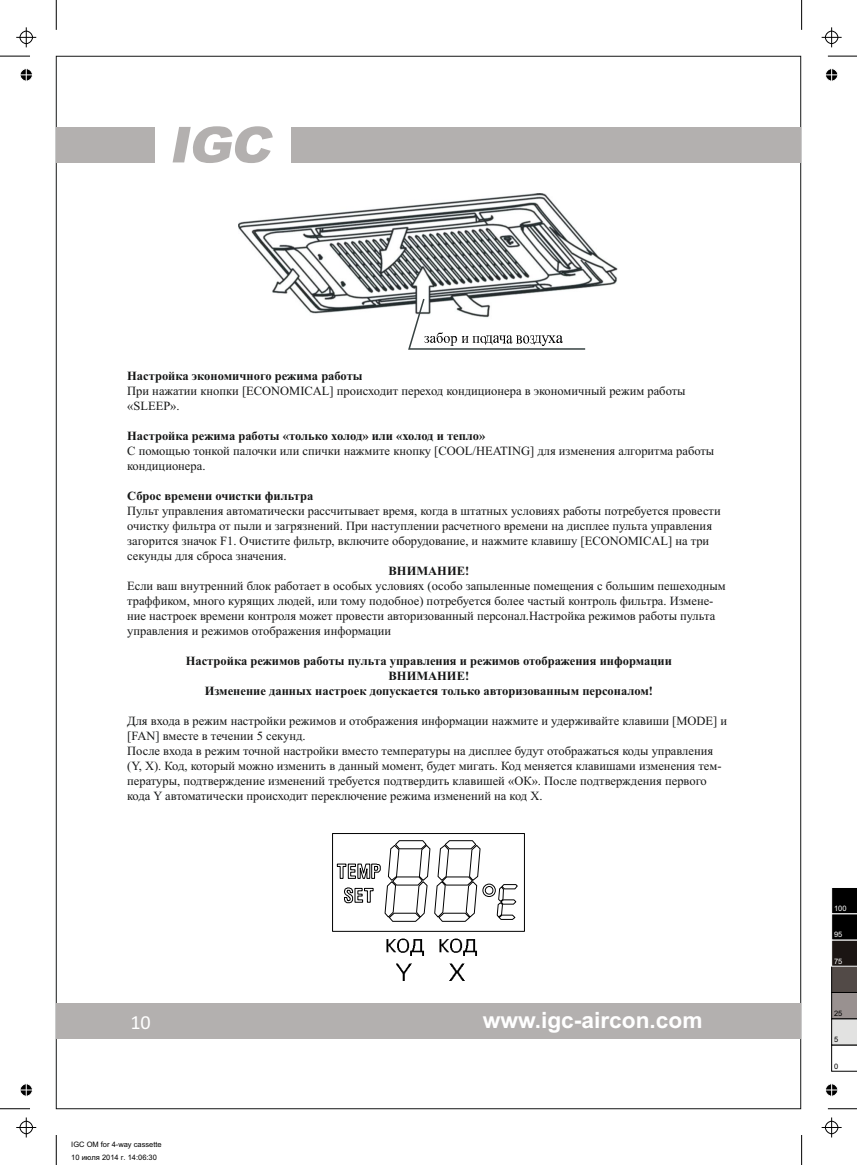
<style>
.page{position:relative;width:857px;height:1165px;background:#fff}
.page>*{position:absolute;margin:0;border:0;box-sizing:border-box;transform-origin:0 0}
.t1{font:700 22.5px "Arial";color:#fff}
.t2{font:20px "Calibri";color:#fff}
.t3{font:12.5px/15px "Times New Roman";color:#151616}
.t4{font:700 12.5px/15px "Times New Roman";color:#151616;text-align:center}
.t5{font:7.5px/12.5px "Arial";color:#000}
.t6{font:7.5px "Arial";color:#fff}
</style>
<div class="page">
<svg style="left:173px;top:126px;width:100px;height:37px"></svg>
<div style="left:56px;top:127px;width:99px;height:35px;background:#b3b0af"></div>
<div style="left:56px;top:1003px;width:744px;height:35px;background:#b3b0af"></div>
<div style="left:291px;top:127px;width:509px;height:35px;background:#b3b0af"></div>
<div style="left:485px;top:886px;width:8px;height:8px;border:1px solid #000;border-radius:50%"></div>
<div style="left:482px;top:884px;width:13px;height:13px;border:1px solid #000;border-radius:50%"></div>
<svg style="left:496px;top:884px;width:22px;height:36px"></svg>
<svg style="left:337px;top:840px;width:143px;height:82px"></svg>
<div style="left:332px;top:833px;width:192px;height:99px;border:1px solid #000"></div>
<img style="left:386px;top:939px;width:38px;height:16px">
<img style="left:397px;top:963px;width:15px;height:17px">
<img style="left:439px;top:939px;width:38px;height:16px">
<img style="left:450px;top:963px;width:15px;height:17px">
<img style="left:238px;top:193px;width:380px;height:121px">
<svg style="left:407px;top:298px;width:179px;height:52px"></svg>
<hr style="left:0;top:1108px;width:30px;height:1px;background:#000">
<hr style="left:56px;top:1135px;width:1px;height:30px;background:#000">
<hr style="left:0;top:56px;width:30px;height:1px;background:#000">
<hr style="left:56px;top:0;width:1px;height:30px;background:#000">
<svg style="left:828px;top:56px;width:29px;height:1px"></svg>
<hr style="left:801px;top:0;width:1px;height:30px;background:#000">
<svg style="left:828px;top:1108px;width:29px;height:1px"></svg>
<hr style="left:801px;top:1135px;width:1px;height:30px;background:#000">
<svg style="left:16px;top:1117px;width:20px;height:20px"></svg>
<svg style="left:16px;top:27px;width:20px;height:20px"></svg>
<svg style="left:821px;top:27px;width:20px;height:20px"></svg>
<svg style="left:821px;top:1117px;width:20px;height:20px"></svg>
<svg style="left:20px;top:1083px;width:13px;height:14px"></svg>
<svg style="left:20px;top:68px;width:13px;height:13px"></svg>
<svg style="left:825px;top:68px;width:13px;height:13px"></svg>
<svg style="left:825px;top:1083px;width:13px;height:14px"></svg>
<svg style="left:831px;top:888px;width:26px;height:183px;background:#6b6867"></svg>
<p class="t4" style="left:127px;top:369px;width:237px">Настройка экономичного режима работы</p>
<p class="t3" style="left:127px;top:384px;width:560px">При нажатии кнопки [ECONOMICAL] происходит переход кондиционера в экономичный режим работы «SLEEP».</p>
<p class="t4" style="left:127px;top:429px;width:360px">Настройка режима работы «только холод» или «холод и тепло»</p>
<p class="t3" style="left:127px;top:444px;width:588px">C помощью тонкой палочки или спички нажмите кнопку [COOL/HEATING] для изменения алгоритма работы кондиционера.</p>
<p class="t4" style="left:127px;top:489px;width:188px">Сброс времени очистки фильтра</p>
<p class="t3" style="left:127px;top:504px;width:595px">Пульт управления автоматически рассчитывает время, когда в штатных условиях работы потребуется провести очистку фильтра от пыли и загрязнений. При наступлении расчетного времени на дисплее пульта управления загорится значок F1. Очистите фильтр, включите оборудование, и нажмите клавишу [ECONOMICAL] на три секунды для сброса значения.</p>
<p class="t4" style="left:388px;top:564px;width:82px">ВНИМАНИЕ!</p>
<p class="t3" style="left:127px;top:579px;width:600px">Если ваш внутренний блок работает в особых условиях (особо запыленные помещения с большим пешеходным траффиком, много курящих людей, или тому подобное) потребуется более частый контроль фильтра. Измене&shy;ние настроек времени контроля может провести авторизованный персонал.Настройка режимов работы пульта управления и режимов отображения информации</p>
<p class="t4" style="left:186px;top:654px;width:488px">Настройка режимов работы пульта управления и режимов отображения информации<br>ВНИМАНИЕ!<br>Изменение данных настроек допускается только авторизованным персоналом!</p>
<p class="t3" style="left:127px;top:714px;width:601px">Для входа в режим настройки режимов и отображения информации нажмите и удерживайте клавиши [MODE] и [FAN] вместе в течении 5 секунд.<br>После входа в режим точной настройки вместо температуры на дисплее будут отображаться коды управления (Y, X). Код, который можно изменить в данный момент, будет мигать. Код меняется клавишами изменения тем&shy;пературы, подтверждение изменений требуется подтвердить клавишей «ОК». После подтверждения первого кода Y автоматически происходит переключение режима изменений на код X.</p>
<h2 class="t2" style="left:130px;top:1013px;width:22px">10</h2>
<h1 class="t1" style="left:482px;top:1012px;width:221px">www.igc-aircon.com</h1>
<p class="t5" style="left:71px;top:1139px;width:92px">IGC OM for 4-way cassette<br>10 июля 2014 г. 14:06:30</p>
<p class="t6" style="left:834px;top:906px;width:14px">100</p>
<p class="t6" style="left:834px;top:932px;width:10px">95</p>
<p class="t6" style="left:834px;top:958px;width:10px">75</p>
<p class="t5" style="left:834px;top:1008px;width:10px">25</p>
<p class="t5" style="left:834px;top:1034px;width:6px">5</p>
<p class="t5" style="left:834px;top:1060px;width:6px">0</p>
</div>
